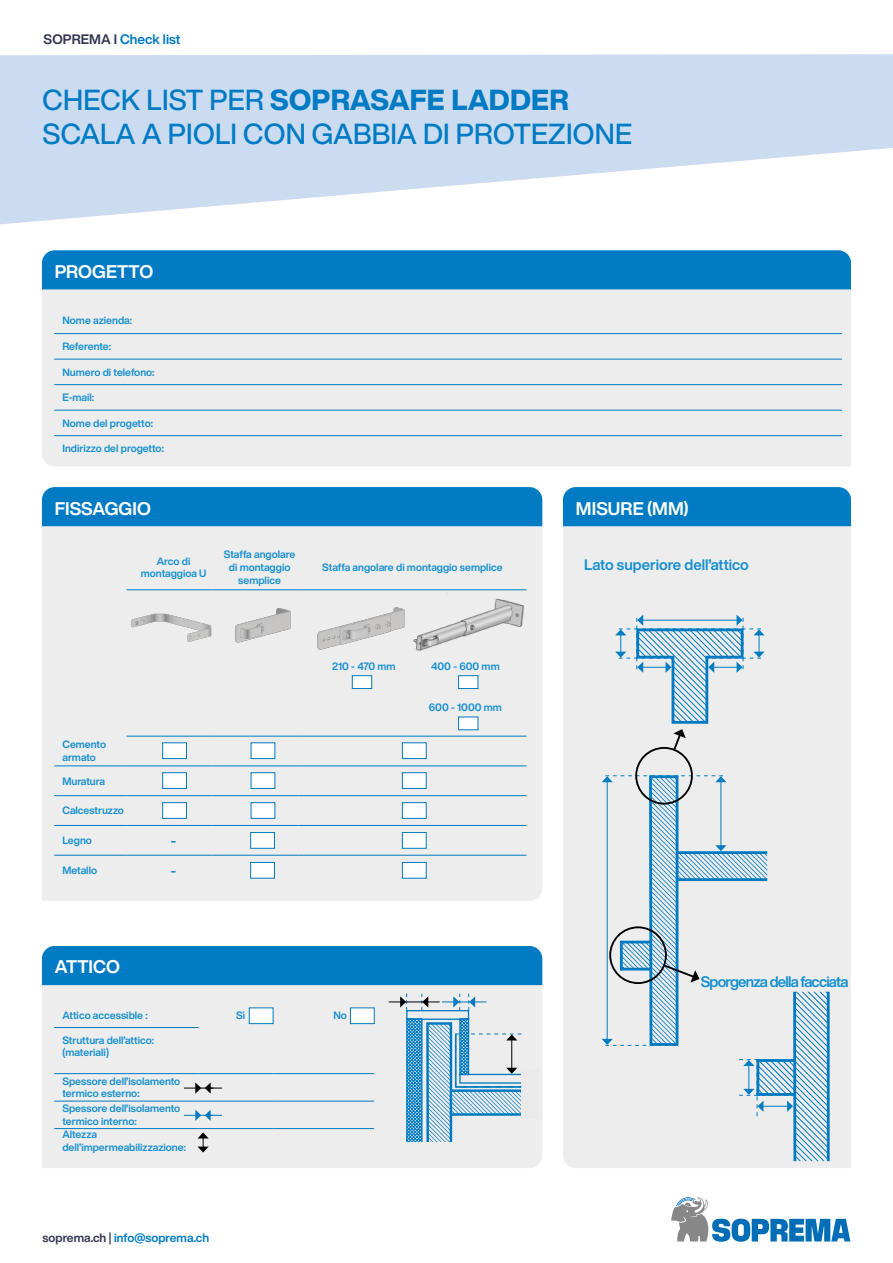
<style>
.page{position:relative;width:893px;height:1263px;background:#fff}
.page>*{position:absolute;margin:0;border:0;box-sizing:border-box;transform-origin:0 0}
.t1{font:500 28.5px/34.2px "Helvetica Now Display";letter-spacing:.01em;color:#007bc4}
.t2{font:700 18px "Helvetica Now Display";letter-spacing:.005em;color:#fff}
.t3{font:700 15px "Helvetica Now Display";letter-spacing:-.04em;color:#1790d0}
.t4{font:700 15px "Helvetica Now Display";color:#1790d0}
.t5{font:700 13.5px "Helvetica Now Display";color:#007bc4}
.t6{font:700 12px "Helvetica Now Display";color:#007bc4}
.t7{font:700 10.5px/12.6px "Helvetica Now Display";color:#1790d0}
.s1{color:#333651}
.s2{font-weight:800}
</style>
<div class="page">
<div style="left:42px;top:289px;width:809px;height:177px;background:#ededed"></div>
<hr style="left:54px;top:333px;width:788px;height:1px;background:#007bc4">
<hr style="left:54px;top:359px;width:788px;height:1px;background:#007bc4">
<hr style="left:54px;top:384px;width:788px;height:1px;background:#007bc4">
<hr style="left:54px;top:410px;width:788px;height:1px;background:#007bc4">
<hr style="left:54px;top:435px;width:788px;height:1px;background:#007bc4">
<div style="left:42px;top:250px;width:809px;height:39px;background:#007bc4"></div>
<div style="left:42px;top:985px;width:500px;height:183px;background:#ededed"></div>
<hr style="left:54px;top:1027px;width:145px;height:1px;background:#007bc4">
<hr style="left:54px;top:1073px;width:145px;height:1px;background:#007bc4">
<hr style="left:199px;top:1073px;width:75px;height:1px;background:#007bc4">
<hr style="left:274px;top:1073px;width:100px;height:1px;background:#007bc4">
<hr style="left:54px;top:1101px;width:145px;height:1px;background:#007bc4">
<hr style="left:199px;top:1101px;width:75px;height:1px;background:#007bc4">
<hr style="left:274px;top:1101px;width:100px;height:1px;background:#007bc4">
<hr style="left:54px;top:1128px;width:145px;height:1px;background:#007bc4">
<hr style="left:199px;top:1128px;width:75px;height:1px;background:#007bc4">
<hr style="left:274px;top:1128px;width:100px;height:1px;background:#007bc4">
<div style="left:42px;top:946px;width:500px;height:39px;background:#007bc4"></div>
<div style="left:563px;top:526px;width:288px;height:642px;background:#ededed"></div>
<svg style="left:615px;top:615px;width:150px;height:137px"></svg>
<div style="left:635px;top:747px;width:58px;height:57px;border:2px solid #000;border-radius:50%"></div>
<div style="left:42px;top:526px;width:500px;height:375px;background:#ededed"></div>
<hr style="left:127px;top:589px;width:86px;height:1px;background:#007bc4">
<hr style="left:213px;top:589px;width:85px;height:1px;background:#007bc4">
<hr style="left:298px;top:589px;width:228px;height:1px;background:#007bc4">
<hr style="left:127px;top:736px;width:86px;height:1px;background:#007bc4">
<hr style="left:213px;top:736px;width:85px;height:1px;background:#007bc4">
<hr style="left:298px;top:736px;width:228px;height:1px;background:#007bc4">
<hr style="left:54px;top:765px;width:73px;height:1px;background:#007bc4">
<hr style="left:127px;top:765px;width:86px;height:1px;background:#007bc4">
<hr style="left:213px;top:765px;width:85px;height:1px;background:#007bc4">
<hr style="left:298px;top:765px;width:228px;height:1px;background:#007bc4">
<hr style="left:54px;top:795px;width:73px;height:1px;background:#007bc4">
<hr style="left:127px;top:795px;width:86px;height:1px;background:#007bc4">
<hr style="left:213px;top:795px;width:85px;height:1px;background:#007bc4">
<hr style="left:298px;top:795px;width:228px;height:1px;background:#007bc4">
<hr style="left:54px;top:825px;width:73px;height:1px;background:#007bc4">
<hr style="left:127px;top:825px;width:86px;height:1px;background:#007bc4">
<hr style="left:213px;top:825px;width:85px;height:1px;background:#007bc4">
<hr style="left:298px;top:825px;width:228px;height:1px;background:#007bc4">
<hr style="left:54px;top:855px;width:73px;height:1px;background:#007bc2">
<hr style="left:127px;top:855px;width:86px;height:1px;background:#007bc2">
<hr style="left:213px;top:855px;width:85px;height:1px;background:#007bc2">
<hr style="left:298px;top:855px;width:228px;height:1px;background:#007bc2">
<div style="left:42px;top:487px;width:500px;height:39px;background:#007bc4"></div>
<img style="left:125px;top:613px;width:89px;height:32px">
<img style="left:224px;top:603px;width:77px;height:40px">
<img style="left:313px;top:602px;width:92px;height:59px">
<div style="left:521px;top:1069px;width:21px;height:50px;background:#eaeaeb"></div>
<svg style="left:184px;top:1110px;width:38px;height:11px"></svg>
<svg style="left:184px;top:1082px;width:38px;height:12px"></svg>
<svg style="left:198px;top:1132px;width:11px;height:20px"></svg>
<svg style="left:602px;top:774px;width:229px;height:390px"></svg>
<div style="left:402px;top:862px;width:24px;height:16px;background:#fff;border:1px solid #007bc1"></div>
<div style="left:350px;top:1008px;width:24px;height:16px;background:#fff;border:1px solid #007bc1"></div>
<div style="left:250px;top:862px;width:25px;height:16px;background:#fff;border:1px solid #007bc1"></div>
<div style="left:249px;top:1008px;width:24px;height:16px;background:#fff;border:1px solid #007bc1"></div>
<div style="left:402px;top:832px;width:24px;height:16px;background:#fff;border:1px solid #007bc1"></div>
<div style="left:250px;top:832px;width:25px;height:16px;background:#fff;border:1px solid #007bc1"></div>
<div style="left:402px;top:802px;width:24px;height:16px;background:#fff;border:1px solid #007bc1"></div>
<div style="left:251px;top:802px;width:24px;height:16px;background:#fff;border:1px solid #007bc1"></div>
<div style="left:162px;top:802px;width:25px;height:16px;background:#fff;border:1px solid #007bc1"></div>
<div style="left:402px;top:772px;width:24px;height:17px;background:#fff;border:1px solid #007bc1"></div>
<div style="left:251px;top:772px;width:24px;height:17px;background:#fff;border:1px solid #007bc1"></div>
<div style="left:162px;top:772px;width:25px;height:17px;background:#fff;border:1px solid #007bc1"></div>
<div style="left:402px;top:743px;width:24px;height:16px;background:#fff;border:1px solid #007bc1"></div>
<div style="left:251px;top:743px;width:24px;height:16px;background:#fff;border:1px solid #007bc1"></div>
<div style="left:162px;top:743px;width:25px;height:16px;background:#fff;border:1px solid #007bc1"></div>
<svg style="left:389px;top:994px;width:141px;height:167px"></svg>
<div style="left:563px;top:487px;width:288px;height:39px;background:#007bc4"></div>
<svg style="left:671px;top:1197px;width:179px;height:45px"></svg>
<div style="left:352px;top:675px;width:20px;height:14px;background:#fff;border:1px solid #007bc1"></div>
<div style="left:458px;top:675px;width:20px;height:14px;background:#fff;border:1px solid #007bc1"></div>
<div style="left:458px;top:717px;width:20px;height:13px;background:#fff"></div>
<img style="left:405px;top:590px;width:123px;height:73px">
<svg style="left:0;top:54px;width:893px;height:170px;fill:#cbdcf1"></svg>
<p class="t5" style="left:44px;top:30px;width:138px"><span class="s1">SOPREMA I</span> Check list</p>
<h1 class="t1" style="left:43px;top:83px;width:591px">CHECK LIST PER <span class="s2">SOPRASAFE LADDER<br></span>SCALA A PIOLI CON GABBIA DI PROTEZIONE</h1>
<h2 class="t2" style="left:55px;top:259px;width:100px">PROGETTO</h2>
<p class="t7" style="left:62px;top:314px;width:71px">Nome azienda:</p>
<p class="t7" style="left:62px;top:340px;width:50px">Referente:</p>
<p class="t7" style="left:62px;top:366px;width:94px">Numero di telefono:</p>
<p class="t7" style="left:62px;top:391px;width:33px">E-mail:</p>
<p class="t7" style="left:62px;top:417px;width:92px">Nome del progetto:</p>
<p class="t7" style="left:62px;top:442px;width:103px">Indirizzo del progetto:</p>
<h2 class="t2" style="left:55px;top:496px;width:98px">FISSAGGIO</h2>
<h2 class="t2" style="left:576px;top:496px;width:114px">MISURE (MM)</h2>
<p class="t7" style="left:141px;top:554px;width:67px;text-align:center">Arco di montaggioa U</p>
<p class="t7" style="left:224px;top:548px;width:73px;text-align:center">Staffa angolare di montaggio semplice</p>
<p class="t7" style="left:322px;top:561px;width:182px">Staffa angolare di montaggio semplice</p>
<p class="t7" style="left:62px;top:738px;width:45px">Cemento armato</p>
<p class="t7" style="left:62px;top:774px;width:44px">Muratura</p>
<p class="t7" style="left:62px;top:804px;width:63px">Calcestruzzo</p>
<p class="t7" style="left:62px;top:834px;width:31px">Legno</p>
<h3 class="t3" style="left:171px;top:830px;width:7px">-</h3>
<p class="t7" style="left:62px;top:864px;width:36px">Metallo</p>
<h3 class="t3" style="left:171px;top:860px;width:7px">-</h3>
<p class="t7" style="left:332px;top:660px;width:65px">210 - 470 mm</p>
<p class="t7" style="left:431px;top:660px;width:70px">400 - 600 mm</p>
<p class="t7" style="left:429px;top:700px;width:75px">600 - 1000 mm</p>
<h2 class="t2" style="left:55px;top:955px;width:67px">ATTICO</h2>
<p class="t7" style="left:62px;top:1009px;width:87px">Attico accessible :</p>
<p class="t7" style="left:236px;top:1009px;width:11px">Sì</p>
<p class="t7" style="left:333px;top:1009px;width:15px">No</p>
<p class="t7" style="left:62px;top:1033px;width:93px">Struttura dell’attico: (materiali)</p>
<p class="t7" style="left:62px;top:1075px;width:119px">Spessore dell’isolamento termico esterno:</p>
<p class="t7" style="left:62px;top:1102px;width:125px">Spessore dell’isolamento termico interno:<br>Altezza dell’impermeabilizzazione:</p>
<p class="t6" style="left:43px;top:1229px;width:168px"><span class="s1">soprema.ch |</span> info@soprema.ch</p>
<h3 class="t4" style="left:584px;top:554px;width:166px">Lato superiore dell’attico</h3>
<h3 class="t3" style="left:701px;top:971px;width:149px">Sporgenza della facciata</h3>
</div>
